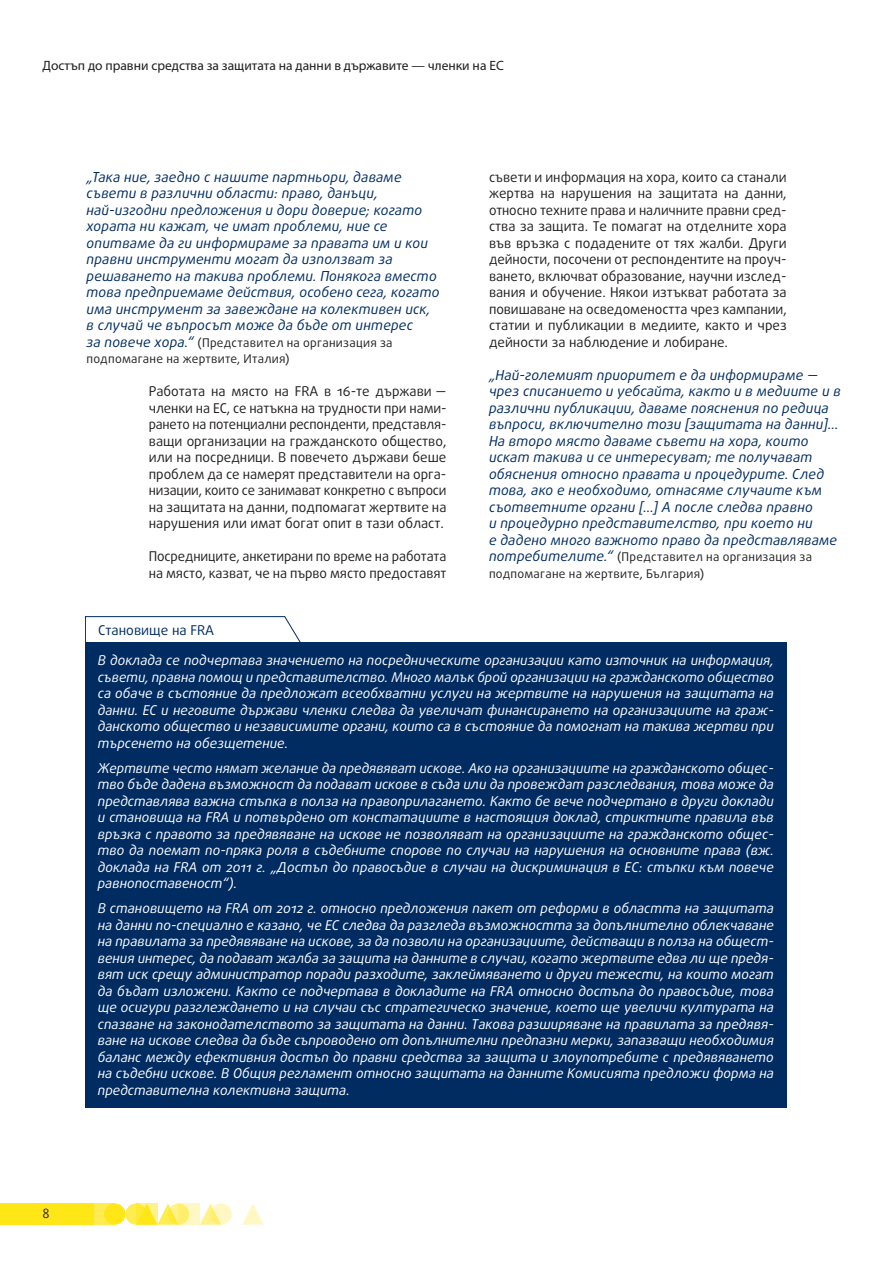
<style>
.page{position:relative;width:893px;height:1263px;background:#fff}
.page>*{position:absolute;margin:0;border:0;box-sizing:border-box;transform-origin:0 0}
.body_quote{font:italic 13.8px/16.5px "Daxline Pro";letter-spacing:.01em;color:#002c62}
.box_opinion_body{font:italic 13.5px/16.5px "Daxline Pro";color:#fff;text-align:justify}
.body_text{font:13.5px/16.5px "Daxline Pro";color:#231f20;text-align:justify}
.t1{font:13.5px "Myriad Pro";color:#231f20}
.t2{font:13.5px "Daxline Pro";color:#002c62}
.t3{font:13.5px "Dax";color:#231f20}
.body_quote-2{font:12px/16.5px "Daxline Pro";letter-spacing:.025em;color:#231f20}
.s1{font-style:italic;font-size:13.8px;color:#002c62}
</style>
<div class="page">
<svg style="left:125px;top:1203px;width:22px;height:22px"></svg>
<div style="left:94px;top:1203px;width:21px;height:22px;background:#ffec50"></div>
<div style="left:0;top:1203px;width:94px;height:22px;background:#ffe616"></div>
<svg style="left:200px;top:1203px;width:18px;height:22px"></svg>
<svg style="left:242px;top:1204px;width:21px;height:21px"></svg>
<div style="left:104px;top:1203px;width:21px;height:22px;background:#ffe616;border-radius:50%"></div>
<svg style="left:157px;top:1203px;width:18px;height:22px"></svg>
<svg style="left:168px;top:1203px;width:21px;height:22px"></svg>
<svg style="left:210px;top:1203px;width:22px;height:22px"></svg>
<svg style="left:136px;top:1203px;width:21px;height:22px"></svg>
<svg style="left:179px;top:1203px;width:21px;height:22px"></svg>
<div style="left:85px;top:642px;width:702px;height:465px;background:#002c62"></div>
<svg style="left:85px;top:616px;width:216px;height:26px"></svg>
<p class="t1" style="left:43px;top:58px;width:463px">Достъп до правни средства за защитата на данни в държавите — членки на ЕС</p>
<p class="body_quote" style="left:87px;top:169px;width:354px">„Така ние, заедно с нашите партньори, даваме съвети в различни области: право, данъци, най‑изгодни предложения и дори доверие; когато хората ни кажат, че имат проблеми, ние се опитваме да ги информираме за правата им и кои правни инструменти могат да използват за решаването на такива проблеми. Понякога вместо това предприемаме действия, особено сега, когато има инструмент за завеждане на колективен иск, в случай че въпросът може да бъде от интерес</p>
<p class="body_quote-2" style="left:87px;top:334px;width:308px"><span class="s1">за повече хора.“</span> (Представител на организация за подпомагане на жертвите, Италия)</p>
<p class="body_text" style="left:149px;top:383px;width:299px">Работата на място на FRA в 16-те държави — членки на ЕС, се натъкна на трудности при нами‑ рането на потенциални респонденти, представля‑ ващи организации на гражданското общество, или на посредници. В повечето държави беше проблем да се намерят представители на орга‑ низации, които се занимават конкретно с въпроси на защитата на данни, подпомагат жертвите на нарушения или имат богат опит в тази област.</p>
<p class="body_text" style="left:149px;top:548px;width:299px">Посредниците, анкетирани по време на работата на място, казват, че на първо място предоставят</p>
<p class="body_text" style="left:489px;top:169px;width:299px">съвети и информация на хора, които са станали жертва на нарушения на защитата на данни, относно техните права и наличните правни сред‑ ства за защита. Те помагат на отделните хора във връзка с подадените от тях жалби. Други дейности, посочени от респондентите на проуч‑ ването, включват образование, научни изслед‑ вания и обучение. Някои изтъкват работата за повишаване на осведомеността чрез кампании, статии и публикации в медиите, както и чрез дейности за наблюдение и лобиране.</p>
<p class="body_quote" style="left:489px;top:367px;width:353px">„Най‑големият приоритет е да информираме — чрез списанието и уебсайта, както и в медиите и в различни публикации, даваме пояснения по редица въпроси, включително този [защитата на данни]… На второ място даваме съвети на хора, които искат такива и се интересуват; те получават обяснения относно правата и процедурите. След това, ако е необходимо, отнасяме случаите към съответните органи […] А после следва правно<br>и процедурно представителство, при което ни<br>е дадено много важното право да представляваме</p>
<p class="body_quote-2" style="left:489px;top:549px;width:325px"><span class="s1">потребителите.“</span> (Представител на организация за подпомагане на жертвите, България)</p>
<p class="t3" style="left:43px;top:1206px;width:9px">8</p>
<p class="t2" style="left:98px;top:621px;width:118px">Становище на FRA</p>
<p class="box_opinion_body" style="left:98px;top:652px;width:678px">В доклада се подчертава значението на посредническите организации като източник на информация, съвети, правна помощ и представителство. Много малък брой организации на гражданското общество са обаче в състояние да предложат всеобхватни услуги на жертвите на нарушения на защитата на данни. ЕС и неговите държави членки следва да увеличат финансирането на организациите на граж‑ данското общество и независимите органи, които са в състояние да помогнат на такива жертви при търсенето на обезщетение.</p>
<p class="box_opinion_body" style="left:98px;top:760px;width:678px;text-align:left">Жертвите често нямат желание да предявяват искове. Ако на организациите на гражданското общес&shy;тво бъде дадена възможност да подават искове в съда или да провеждат разследвания, това може да представлява важна стъпка в полза на правоприлагането. Както бе вече подчертано в други доклади и становища на FRA и потвърдено от констатациите в настоящия доклад, стриктните правила във връзка с правото за предявяване на искове не позволяват на организациите на гражданското общес&shy;тво да поемат по‑пряка роля в съдебните спорове по случаи на нарушения на основните права (вж. доклада на FRA от 2011 г. „Достъп до правосъдие в случаи на дискриминация в ЕС: стъпки към повече равнопоставеност“).</p>
<p class="box_opinion_body" style="left:98px;top:900px;width:678px">В становището на FRA от 2012 г. относно предложения пакет от реформи в областта на защитата на данни по‑специално е казано, че ЕС следва да разгледа възможността за допълнително облекчаване на правилата за предявяване на искове, за да позволи на организациите, действащи в полза на общест‑ вения интерес, да подават жалба за защита на данните в случаи, когато жертвите едва ли ще предя‑ вят иск срещу администратор поради разходите, заклеймяването и други тежести, на които могат да бъдат изложени. Както се подчертава в докладите на FRA относно достъпа до правосъдие, това ще осигури разглеждането и на случаи със стратегическо значение, което ще увеличи културата на спазване на законодателството за защитата на данни. Такова разширяване на правилата за предявя‑ ване на искове следва да бъде съпроводено от допълнителни предпазни мерки, запазващи необходимия баланс между ефективния достъп до правни средства за защита и злоупотребите с предявяването на съдебни искове. В Общия регламент относно защитата на данните Комисията предложи форма на представителна колективна защита.</p>
</div>
